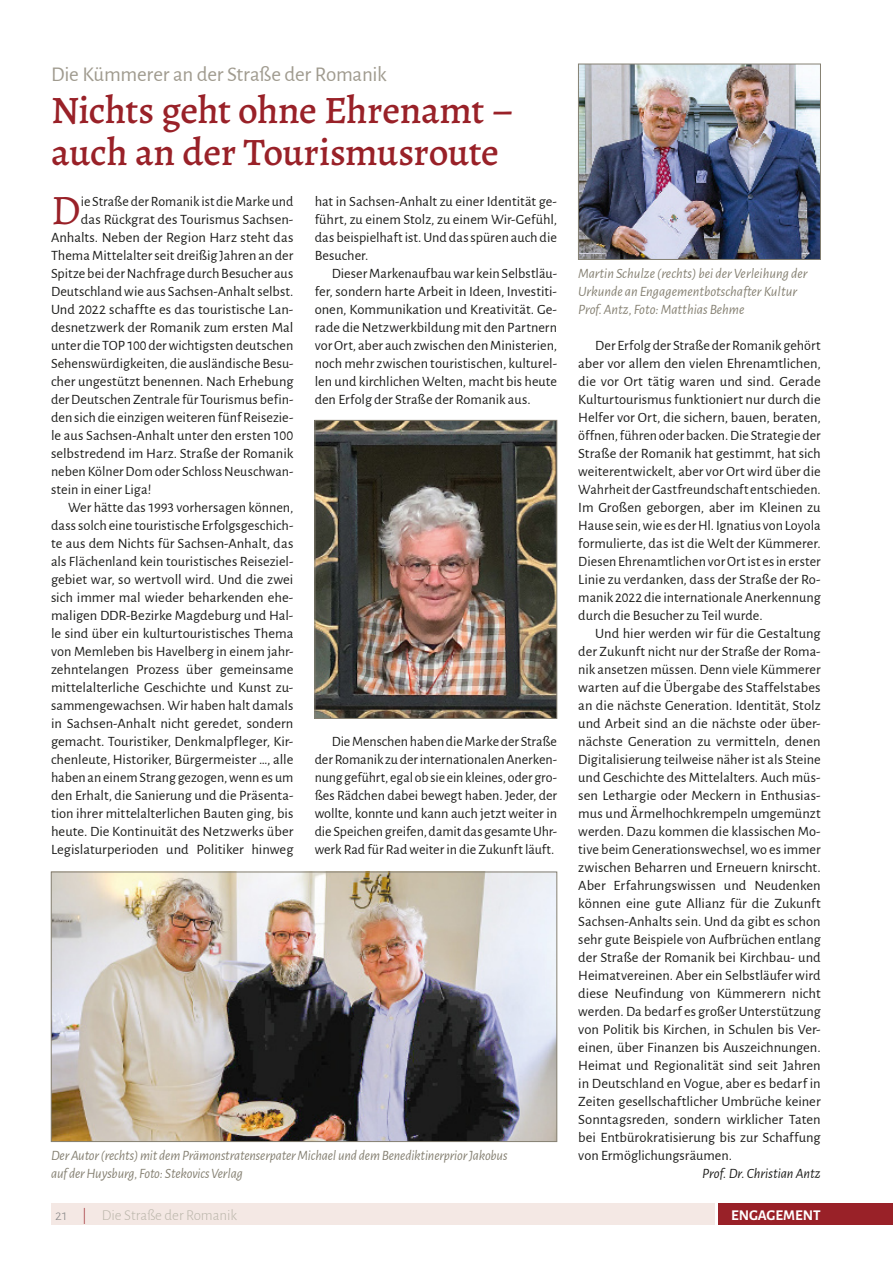
<style>
.page{position:relative;width:893px;height:1263px;background:#fff}
.page>*{position:absolute;margin:0;border:0;box-sizing:border-box;transform-origin:0 0}
.t1{font:42.15px "Alegreya";color:#992128}
.t2{font:500 39px/42px "Alegreya";letter-spacing:-.01em;color:#992128}
.t3{font:21px "Alegreya Sans";letter-spacing:-.015em;color:#a09b8f}
.t4{font:300 15px "Alegreya Sans";color:#bab5aa}
.t5{font:700 15px "Alegreya Sans";color:#fff}
.t6{font:14.25px/18px "Alegreya Sans";color:#1d1d1b;text-align:justify}
.t7{font:italic 14.25px/18px "Alegreya Sans";letter-spacing:-.01em;color:#868173}
.t8{font:italic 14.25px "Alegreya Sans";color:#1d1d1b}
.s1{color:#878787}
.s2{color:#992128}
</style>
<div class="page">
<div style="left:51px;top:1203px;width:663px;height:22px;background:#f4e8e4"></div>
<div style="left:719px;top:1203px;width:174px;height:22px;background:#992128"></div>
<img style="left:317px;top:422px;width:238px;height:295px">
<div style="left:315px;top:420px;width:242px;height:299px;border:1px solid #868173"></div>
<img style="left:580px;top:66px;width:239px;height:192px">
<div style="left:578px;top:64px;width:243px;height:196px;border:1px solid #868173"></div>
<img style="left:53px;top:874px;width:502px;height:266px">
<div style="left:51px;top:872px;width:506px;height:270px;border:1px solid #868173"></div>
<h3 class="t3" style="left:51px;top:59px;width:337px">Die Kümmerer an der Straße der Romanik</h3>
<h2 class="t2" style="left:51px;top:88px;width:464px">Nichts geht ohne Ehrenamt – auch an der Tourismusroute</h2>
<h1 class="t1" style="left:51px;top:183px;width:31px">D</h1>
<p class="t6" style="left:81px;top:191px;width:214px">ie Straße der Romanik ist die Marke und</p>
<p class="t6" style="left:315px;top:191px;width:244px">hat in Sachsen-Anhalt zu einer Identität ge&shy;führt, zu einem Stolz, zu einem Wir-Gefühl, das beispielhaft ist. Und das spüren auch die Besucher.</p>
<p class="t6" style="left:315px;top:263px;width:244px;text-indent:17px">Dieser Markenaufbau war kein Selbstläu&shy;fer, sondern harte Arbeit in Ideen, Investiti&shy;onen, Kommunikation und Kreativität. Ge&shy;rade die Netzwerkbildung mit den Partnern vor Ort, aber auch zwischen den Ministerien, noch mehr zwischen touristischen, kulturel&shy;len und kirchlichen Welten, macht bis heute den Erfolg der Straße der Romanik aus.</p>
<p class="t6" style="left:81px;top:209px;width:214px">das Rückgrat des Tourismus Sachsen-</p>
<p class="t6" style="left:51px;top:227px;width:244px">Anhalts. Neben der Region Harz steht das</p>
<p class="t6" style="left:51px;top:245px;width:244px">Thema Mittelalter seit dreißig Jahren an der</p>
<p class="t6" style="left:51px;top:263px;width:244px">Spitze bei der Nachfrage durch Besucher aus</p>
<p class="t6" style="left:51px;top:281px;width:244px">Deutschland wie aus Sachsen-Anhalt selbst.</p>
<p class="t6" style="left:51px;top:299px;width:244px">Und 2022 schaffte es das touristische Lan-</p>
<p class="t6" style="left:51px;top:317px;width:244px">desnetzwerk der Romanik zum ersten Mal</p>
<p class="t6" style="left:51px;top:335px;width:244px">unter die TOP 100 der wichtigsten deutschen</p>
<p class="t6" style="left:51px;top:353px;width:244px">Sehenswürdigkeiten, die ausländische Besu-</p>
<p class="t6" style="left:51px;top:371px;width:244px">cher ungestützt benennen. Nach Erhebung</p>
<p class="t6" style="left:51px;top:389px;width:244px">der Deutschen Zentrale für Tourismus befin-</p>
<p class="t6" style="left:51px;top:407px;width:244px">den sich die einzigen weiteren fünf Reisezie-</p>
<p class="t6" style="left:51px;top:425px;width:244px">le aus Sachsen-Anhalt unter den ersten 100</p>
<p class="t6" style="left:51px;top:443px;width:244px">selbstredend im Harz. Straße der Romanik</p>
<p class="t6" style="left:51px;top:461px;width:244px">neben Kölner Dom oder Schloss Neuschwan-</p>
<p class="t6" style="left:51px;top:479px;width:102px">stein in einer Liga!</p>
<p class="t6" style="left:68px;top:497px;width:227px">Wer hätte das 1993 vorhersagen können,</p>
<p class="t6" style="left:51px;top:515px;width:244px">dass solch eine touristische Erfolgsgeschich-</p>
<p class="t6" style="left:51px;top:533px;width:244px">te aus dem Nichts für Sachsen-Anhalt, das</p>
<p class="t6" style="left:51px;top:551px;width:244px">als Flächenland kein touristisches Reiseziel-</p>
<p class="t6" style="left:51px;top:569px;width:244px">gebiet war, so wertvoll wird. Und die zwei</p>
<p class="t6" style="left:51px;top:587px;width:244px">sich immer mal wieder beharkenden ehe-</p>
<p class="t6" style="left:51px;top:605px;width:244px">maligen DDR-Bezirke Magdeburg und Hal-</p>
<p class="t6" style="left:51px;top:623px;width:244px">le sind über ein kulturtouristisches Thema</p>
<p class="t6" style="left:51px;top:641px;width:244px">von Memleben bis Havelberg in einem jahr-</p>
<p class="t6" style="left:51px;top:659px;width:244px">zehntelangen Prozess über gemeinsame</p>
<p class="t6" style="left:51px;top:677px;width:244px">mittelalterliche Geschichte und Kunst zu-</p>
<p class="t6" style="left:51px;top:695px;width:244px">sammengewachsen. Wir haben halt damals</p>
<p class="t6" style="left:51px;top:713px;width:244px">in Sachsen-Anhalt nicht geredet, sondern</p>
<p class="t6" style="left:51px;top:731px;width:244px">gemacht. Touristiker, Denkmalpfleger, Kir-</p>
<p class="t6" style="left:51px;top:749px;width:244px">chenleute, Historiker, Bürgermeister …, alle</p>
<p class="t6" style="left:51px;top:767px;width:244px">haben an einem Strang gezogen, wenn es um</p>
<p class="t6" style="left:51px;top:785px;width:244px">den Erhalt, die Sanierung und die Präsenta-</p>
<p class="t6" style="left:51px;top:803px;width:244px">tion ihrer mittelalterlichen Bauten ging, bis</p>
<p class="t6" style="left:51px;top:821px;width:244px">heute. Die Kontinuität des Netzwerks über</p>
<p class="t6" style="left:51px;top:839px;width:244px">Legislaturperioden und Politiker hinweg</p>
<p class="t6" style="left:315px;top:731px;width:244px;text-indent:17px">Die Menschen haben die Marke der Straße der Romanik zu der internationalen Anerken&shy;nung geführt, egal ob sie ein kleines, oder gro&shy;ßes Rädchen dabei bewegt haben. Jeder, der wollte, konnte und kann auch jetzt weiter in die Speichen greifen, damit das gesamte Uhr&shy;werk Rad für Rad weiter in die Zukunft läuft.</p>
<p class="t7" style="left:51px;top:1145px;width:458px">Der Autor (rechts) mit dem Prämonstratenserpater Michael und dem Benediktinerprior Jakobus auf der Huysburg, Foto: Stekovics Verlag</p>
<p class="t7" style="left:578px;top:263px;width:231px">Martin Schulze (rechts) bei der Verleihung der<br>Urkunde an Engagementbotschafter Kultur<br>Prof. Antz, Foto: Matthias Behme</p>
<p class="t6" style="left:578px;top:335px;width:244px;text-indent:17px">Der Erfolg der Straße der Romanik gehört aber vor allem den vielen Ehrenamtlichen, die vor Ort tätig waren und sind. Gerade Kulturtourismus funktioniert nur durch die Helfer vor Ort, die sichern, bauen, beraten, öffnen, führen oder backen. Die Strategie der Straße der Romanik hat gestimmt, hat sich weiterentwickelt, aber vor Ort wird über die Wahrheit der Gastfreundschaft entschieden.<br>Im Großen geborgen, aber im Kleinen zu Hause sein, wie es der Hl. Ignatius von Loyola formulierte, das ist die Welt der Kümmerer.<br>Diesen Ehrenamtlichen vor Ort ist es in erster Linie zu verdanken, dass der Straße der Ro&shy;manik 2022 die internationale Anerkennung durch die Besucher zu Teil wurde.</p>
<p class="t6" style="left:578px;top:623px;width:244px;text-indent:17px">Und hier werden wir für die Gestaltung der Zukunft nicht nur der Straße der Roma&shy;nik ansetzen müssen. Denn viele Kümmerer warten auf die Übergabe des Staffelstabes an die nächste Generation. Identität, Stolz und Arbeit sind an die nächste oder über&shy;nächste Generation zu vermitteln, denen Digitalisierung teilweise näher ist als Steine und Geschichte des Mittelalters. Auch müs&shy;sen Lethargie oder Meckern in Enthusias&shy;mus und Ärmelhochkrempeln umgemünzt werden. Dazu kommen die klassischen Mo&shy;tive beim Generationswechsel, wo es immer zwischen Beharren und Erneuern knirscht.<br>Aber Erfahrungswissen und Neudenken können eine gute Allianz für die Zukunft Sachsen-Anhalts sein. Und da gibt es schon sehr gute Beispiele von Aufbrüchen entlang der Straße der Romanik bei Kirchbau- und Heimatvereinen. Aber ein Selbstläufer wird diese Neufindung von Kümmerern nicht werden. Da bedarf es großer Unterstützung von Politik bis Kirchen, in Schulen bis Ver&shy;einen, über Finanzen bis Auszeichnungen.<br>Heimat und Regionalität sind seit Jahren in Deutschland en Vogue, aber es bedarf in Zeiten gesellschaftlicher Umbrüche keiner Sonntagsreden, sondern wirklicher Taten bei Entbürokratisierung bis zur Schaffung von Ermöglichungsräumen.</p>
<p class="t8" style="left:702px;top:1163px;width:120px">Prof. Dr. Christian Antz</p>
<p class="t4" style="left:55px;top:1205px;width:183px"><span class="s1">21</span> <span class="s2">|</span> Die Straße der Romanik</p>
<p class="t5" style="left:731px;top:1204px;width:91px">ENGAGEMENT</p>
</div>
